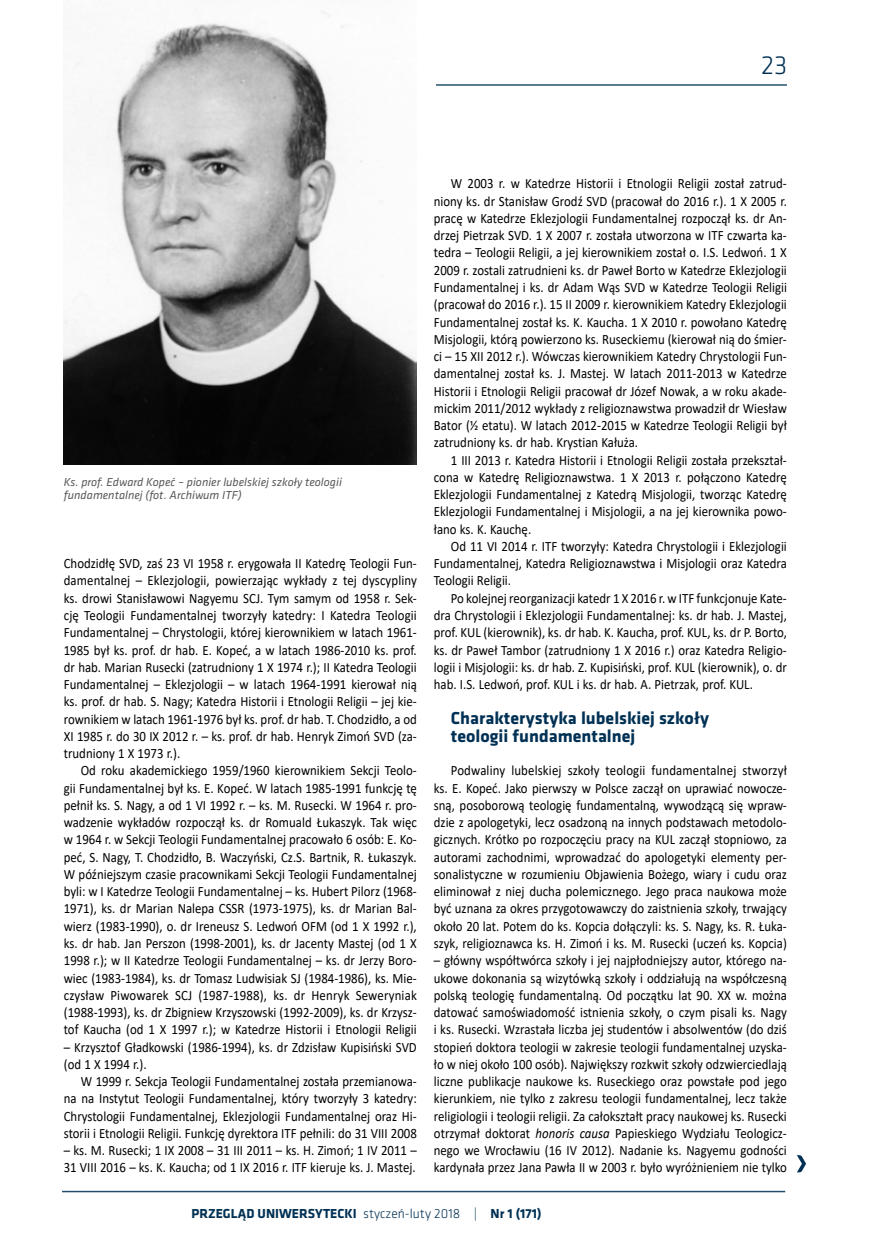
<style>
.page{position:relative;width:872px;height:1251px;background:#fff}
.page>*{position:absolute;margin:0;border:0;box-sizing:border-box;transform-origin:0 0}
.t1{font:300 27px "Klavika";color:#003154}
.t2{font:700 18px/18px "Klavika";color:#003154}
.t3{font:14.25px/17.2px "Calibri";color:#000;text-align:justify;scale:.9 1}
.t4{font:700 13.5px "Klavika";color:#003154}
.t5{font:italic 12px/13.5px "Klavika";color:#575756}
.s1{font-style:italic}
.s2{font-weight:300}
</style>
<div class="page">
<hr style="left:64px;top:84px;width:723px;height:2px;background:#003154">
<hr style="left:62px;top:1190px;width:723px;height:1px;background:#003154">
<div style="left:398px;top:53px;width:38px;height:64px;background:#fff"></div>
<img style="left:64px;top:12px;width:353px;height:452px">
<svg style="left:797px;top:1155px;width:9px;height:17px"></svg>
<h1 class="t1" style="left:761px;top:49px;width:28px">23</h1>
<p class="t5" style="left:64px;top:474px;width:280px">Ks. prof. Edward Kopeć – pionier lubelskiej szkoły teologii fundamentalnej (fot. Archiwum ITF)</p>
<p class="t3" style="left:64px;top:554px;width:394px">Chodzidłę SVD, zaś 23 VI 1958 r. erygowała II Katedrę Teologii Fun&shy;damentalnej – Eklezjologii, powierzając wykłady z tej dyscypliny ks. drowi Stanisławowi Nagyemu SCJ. Tym samym od 1958 r. Sek&shy;cję Teologii Fundamentalnej tworzyły katedry: I Katedra Teologii Fundamentalnej – Chrystologii, której kierownikiem w latach 1961- 1985 był ks. prof. dr hab. E. Kopeć, a w latach 1986-2010 ks. prof. dr hab. Marian Rusecki (zatrudniony 1 X 1974 r.); II Katedra Teologii Fundamentalnej – Eklezjologii – w latach 1964-1991 kierował nią ks. prof. dr hab. S. Nagy; Katedra Historii i Etnologii Religii – jej kie&shy;rownikiem w latach 1961-1976 był ks. prof. dr hab. T. Chodzidło, a od XI 1985 r. do 30 IX 2012 r. – ks. prof. dr hab. Henryk Zimoń SVD (za&shy;trudniony 1 X 1973 r.).</p>
<p class="t3" style="left:64px;top:761px;width:394px;text-indent:17px">Od roku akademickiego 1959/1960 kierownikiem Sekcji Teolo&shy;gii Fundamentalnej był ks. E. Kopeć. W latach 1985-1991 funkcję tę pełnił ks. S. Nagy, a od 1 VI 1992 r. – ks. M. Rusecki. W 1964 r. pro&shy;wadzenie wykładów rozpoczął ks. dr Romuald Łukaszyk. Tak więc w 1964 r. w Sekcji Teologii Fundamentalnej pracowało 6 osób: E. Ko&shy;peć, S. Nagy, T. Chodzidło, B. Waczyński, Cz.S. Bartnik, R. Łukaszyk.<br>W późniejszym czasie pracownikami Sekcji Teologii Fundamentalnej byli: w I Katedrze Teologii Fundamentalnej – ks. Hubert Pilorz (1968- 1971), ks. dr Marian Nalepa CSSR (1973-1975), ks. dr Marian Bal&shy;wierz (1983-1990), o. dr Ireneusz S. Ledwoń OFM (od 1 X 1992 r.), ks. dr hab. Jan Perszon (1998-2001), ks. dr Jacenty Mastej (od 1 X 1998 r.); w II Katedrze Teologii Fundamentalnej – ks. dr Jerzy Boro&shy;wiec (1983-1984), ks. dr Tomasz Ludwisiak SJ (1984-1986), ks. Mie&shy;czysław Piwowarek SCJ (1987-1988), ks. dr Henryk Seweryniak (1988-1993), ks. dr Zbigniew Krzyszowski (1992-2009), ks. dr Krzysz&shy;tof Kaucha (od 1 X 1997 r.); w Katedrze Historii i Etnologii Religii</p>
<p class="t3" style="left:64px;top:1037px;width:394px">– Krzysztof Gładkowski (1986-1994), ks. dr Zdzisław Kupisiński SVD (od 1 X 1994 r.).</p>
<p class="t3" style="left:64px;top:1072px;width:394px;text-indent:17px">W 1999 r. Sekcja Teologii Fundamentalnej została przemianowa&shy;na na Instytut Teologii Fundamentalnej, który tworzyły 3 katedry:<br>Chrystologii Fundamentalnej, Eklezjologii Fundamentalnej oraz Hi&shy;storii i Etnologii Religii. Funkcję dyrektora ITF pełnili: do 31 VIII 2008</p>
<p class="t3" style="left:64px;top:1141px;width:394px">– ks. M. Rusecki; 1 IX 2008 – 31 III 2011 – ks. H. Zimoń; 1 IV 2011 –<br>31 VIII 2016 – ks. K. Kaucha; od 1 IX 2016 r. ITF kieruje ks. J. Mastej.</p>
<p class="t3" style="left:434px;top:175px;width:394px;text-indent:17px">W 2003 r. w Katedrze Historii i Etnologii Religii został zatrud&shy;niony ks. dr Stanisław Grodź SVD (pracował do 2016 r.). 1 X 2005 r. pracę w Katedrze Eklezjologii Fundamentalnej rozpoczął ks. dr An&shy;drzej Pietrzak SVD. 1 X 2007 r. została utworzona w ITF czwarta ka&shy;tedra – Teologii Religii, a jej kierownikiem został o. I.S. Ledwoń. 1 X 2009 r. zostali zatrudnieni ks. dr Paweł Borto w Katedrze Eklezjologii Fundamentalnej i ks. dr Adam Wąs SVD w Katedrze Teologii Religii (pracował do 2016 r.). 15 II 2009 r. kierownikiem Katedry Eklezjologii Fundamentalnej został ks. K. Kaucha. 1 X 2010 r. powołano Katedrę Misjologii, którą powierzono ks. Ruseckiemu (kierował nią do śmier&shy;ci – 15 XII 2012 r.). Wówczas kierownikiem Katedry Chrystologii Fun&shy;damentalnej został ks. J. Mastej. W latach 2011-2013 w Katedrze Historii i Etnologii Religii pracował dr Józef Nowak, a w roku akade&shy;mickim 2011/2012 wykłady z religioznawstwa prowadził dr Wiesław Bator (½ etatu). W latach 2012-2015 w Katedrze Teologii Religii był zatrudniony ks. dr hab. Krystian Kałuża.</p>
<p class="t3" style="left:434px;top:451px;width:394px;text-indent:17px">1 III 2013 r. Katedra Historii i Etnologii Religii została przekształ&shy;cona w Katedrę Religioznawstwa. 1 X 2013 r. połączono Katedrę Eklezjologii Fundamentalnej z Katedrą Misjologii, tworząc Katedrę Eklezjologii Fundamentalnej i Misjologii, a na jej kierownika powo&shy;łano ks. K. Kauchę.</p>
<p class="t3" style="left:434px;top:537px;width:394px;text-indent:17px">Od 11 VI 2014 r. ITF tworzyły: Katedra Chrystologii i Eklezjologii Fundamentalnej, Katedra Religioznawstwa i Misjologii oraz Katedra Teologii Religii.</p>
<p class="t3" style="left:434px;top:589px;width:394px;text-indent:17px">Po kolejnej reorganizacji katedr 1 X 2016 r. w ITF funkcjonuje Kate&shy;dra Chrystologii i Eklezjologii Fundamentalnej: ks. dr hab. J. Mastej, prof. KUL (kierownik), ks. dr hab. K. Kaucha, prof. KUL, ks. dr P. Borto, ks. dr Paweł Tambor (zatrudniony 1 X 2016 r.) oraz Katedra Religio&shy;logii i Misjologii: ks. dr hab. Z. Kupisiński, prof. KUL (kierownik), o. dr hab. I.S. Ledwoń, prof. KUL i ks. dr hab. A. Pietrzak, prof. KUL.</p>
<p class="t2" style="left:451px;top:707px;width:259px">Charakterystyka lubelskiej szkoły teologii fundamentalnej</p>
<p class="t3" style="left:434px;top:761px;width:394px;text-indent:17px">Podwaliny lubelskiej szkoły teologii fundamentalnej stworzył ks. E. Kopeć. Jako pierwszy w Polsce zaczął on uprawiać nowocze&shy;sną, posoborową teologię fundamentalną, wywodzącą się wpraw&shy;dzie z apologetyki, lecz osadzoną na innych podstawach metodolo&shy;gicznych. Krótko po rozpoczęciu pracy na KUL zaczął stopniowo, za autorami zachodnimi, wprowadzać do apologetyki elementy per&shy;sonalistyczne w rozumieniu Objawienia Bożego, wiary i cudu oraz eliminował z niej ducha polemicznego. Jego praca naukowa może być uznana za okres przygotowawczy do zaistnienia szkoły, trwający około 20 lat. Potem do ks. Kopcia dołączyli: ks. S. Nagy, ks. R. Łuka&shy;szyk, religioznawca ks. H. Zimoń i ks. M. Rusecki (uczeń ks. Kopcia)</p>
<p class="t3" style="left:434px;top:951px;width:394px">– główny współtwórca szkoły i jej najpłodniejszy autor, którego na&shy;ukowe dokonania są wizytówką szkoły i oddziałują na współczesną polską teologię fundamentalną. Od początku lat 90. XX w. można datować samoświadomość istnienia szkoły, o czym pisali ks. Nagy i ks. Rusecki. Wzrastała liczba jej studentów i absolwentów (do dziś stopień doktora teologii w zakresie teologii fundamentalnej uzyska&shy;ło w niej około 100 osób). Największy rozkwit szkoły odzwierciedlają liczne publikacje naukowe ks. Ruseckiego oraz powstałe pod jego kierunkiem, nie tylko z zakresu teologii fundamentalnej, lecz także religiologii i teologii religii. Za całokształt pracy naukowej ks. Rusecki otrzymał doktorat <span class="s1">honoris causa</span> Papieskiego Wydziału Teologicz&shy;nego we Wrocławiu (16 IV 2012). Nadanie ks. Nagyemu godności kardynała przez Jana Pawła II w 2003 r. było wyróżnieniem nie tylko</p>
<p class="t4" style="left:191px;top:1203px;width:351px">PRZEGLĄD UNIWERSYTECKI <span class="s2">styczeń-luty 2018 |</span> Nr 1 (171)</p>
</div>
